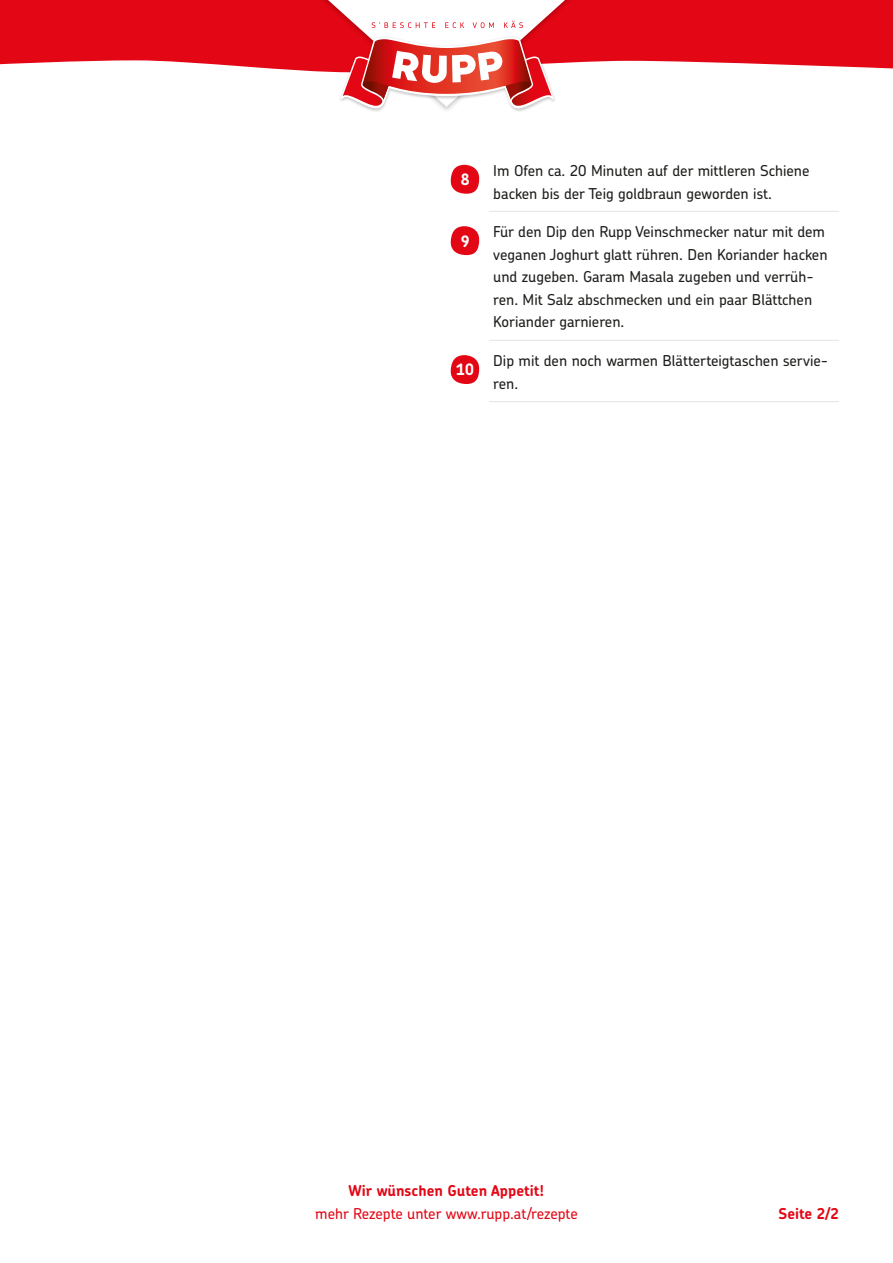
<style>
.page{position:relative;width:893px;height:1263px;background:#fff}
.page>*{position:absolute;margin:0;border:0;box-sizing:border-box;transform-origin:0 0}
.t1{font:700 15.75px "Chevin Pro";color:#fff}
.t2{font:500 15px/22.5px "Chevin Pro";color:#1d1d1b}
.t3{font:500 15px "Chevin Pro";color:#e30715}
.t4{font:700 15px "Chevin Pro";color:#e30715}
</style>
<div class="page">
<hr style="left:489px;top:211px;width:350px;height:1px;background:#e4e4e3">
<hr style="left:489px;top:340px;width:350px;height:1px;background:#e4e4e3">
<hr style="left:489px;top:401px;width:350px;height:1px;background:#e4e4e3">
<svg style="left:450px;top:165px;width:29px;height:29px"></svg>
<svg style="left:450px;top:226px;width:29px;height:29px"></svg>
<svg style="left:450px;top:355px;width:29px;height:29px"></svg>
<svg style="left:0;top:0;width:893px;height:72px;background:#e6222f"></svg>
<img style="left:315px;top:0;width:263px;height:72px">
<img style="left:365px;top:108px;width:165px;height:3px">
<svg style="left:328px;top:0;width:237px;height:108px"></svg>
<p class="t1" style="left:461px;top:169px;width:10px">8</p>
<p class="t2" style="left:493px;top:159px;width:318px">Im Ofen ca. 20 Minuten auf der mittleren Schiene backen bis der Teig goldbraun geworden ist.</p>
<p class="t1" style="left:461px;top:231px;width:10px">9</p>
<p class="t2" style="left:493px;top:220px;width:336px">Für den Dip den Rupp Veinschmecker natur mit dem veganen Joghurt glatt rühren. Den Koriander hacken und zugeben. Garam Masala zugeben und verrüh&shy;ren. Mit Salz abschmecken und ein paar Blättchen Koriander garnieren.</p>
<p class="t1" style="left:456px;top:359px;width:19px">10</p>
<p class="t2" style="left:493px;top:349px;width:337px">Dip mit den noch warmen Blätterteigtaschen servie&shy;ren.</p>
<p class="t4" style="left:349px;top:1181px;width:197px">Wir wünschen Guten Appetit!</p>
<p class="t3" style="left:315px;top:1203px;width:264px">mehr Rezepte unter www.rupp.at/rezepte</p>
<p class="t4" style="left:778px;top:1203px;width:62px">Seite 2/2</p>
</div>
